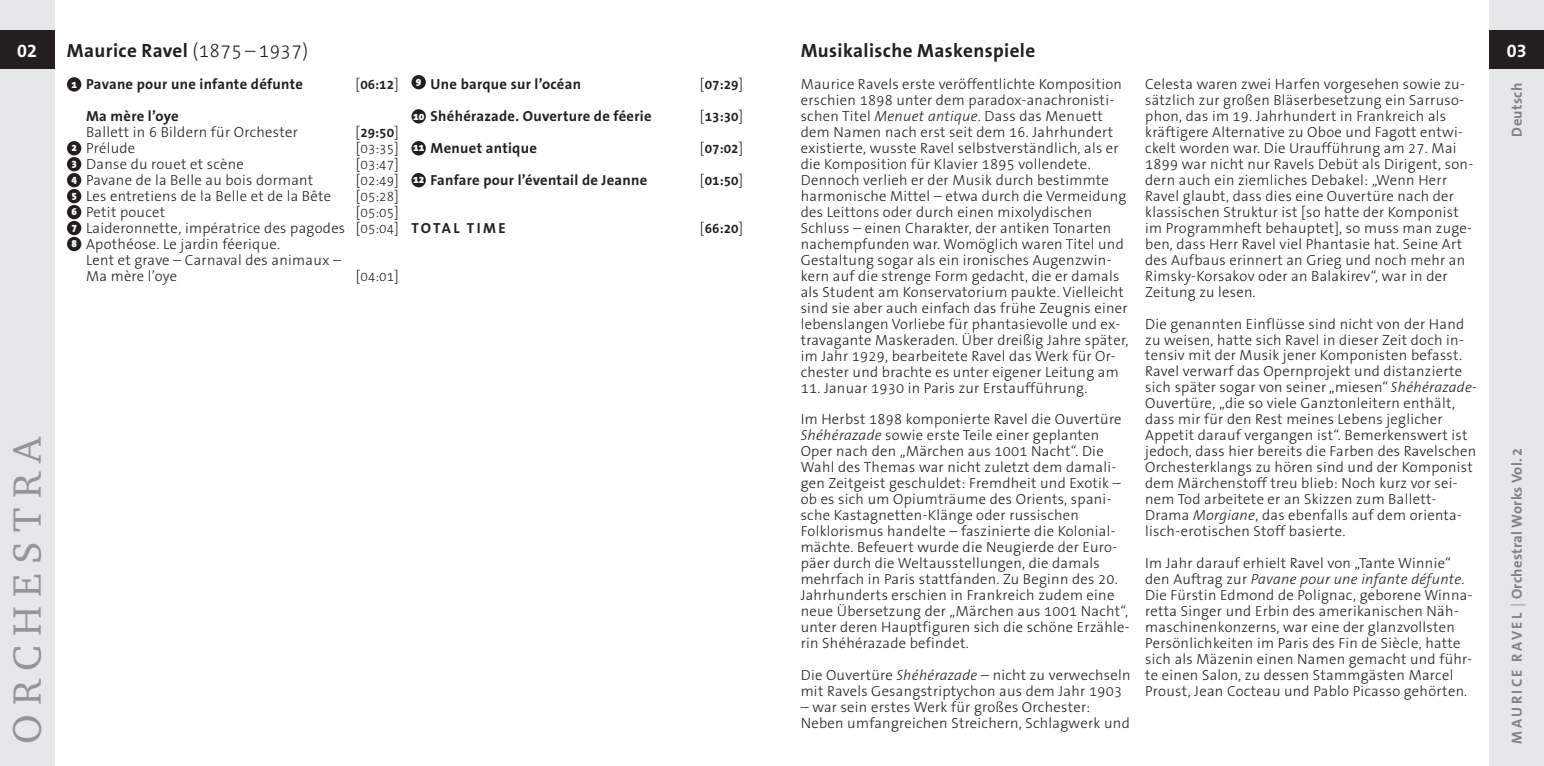
<style>
.page{position:relative;width:1544px;height:766px;background:#fff}
.page>*{position:absolute;margin:0;border:0;box-sizing:border-box;transform-origin:0 0}
.t1{font:40.5px "Charter IT Cby BT";letter-spacing:.23em;color:#939598}
.t2{font:19.12px "The Sans LP7 Bld";letter-spacing:.02em;color:#231f20}
.t3{font:18px "The Sans LP7 Bld";color:#fff}
.t4{font:14.62px/16px "The Sans LP3 Lig";letter-spacing:.02em;color:#231f20}
.t5{font:14.62px "The Sans LP7 Bld";letter-spacing:.02em;color:#231f20}
.t6{font:14.62px "The Sans LP3 Lig IT";letter-spacing:.02em;color:#231f20}
.t7{font:14.62px "The Sans LP7 Bld";letter-spacing:.02em;color:#808285}
.t8{font:14.62px "The Sans LP7 Bld";letter-spacing:.165em;color:#231f20}
.t9{font:13.5px "The Sans LP7 Bld";color:#231f20}
.t10{font:13.5px "The Sans LP3 Lig";color:#231f20}
.s1{font-family:"The Sans LP3 Lig"}
.s2{font-family:"The Sans LP9";font-weight:900;font-size:10.12px;color:#fff}
.s3{font-family:"The Sans LP3 Lig";font-size:14.62px}
.s4{font-size:14.62px}
.s5{font-size:13.5px}
.s6{font-family:"The Sans LP3 Lig IT"}
</style>
<div class="page">
<div style="left:1489px;top:0;width:54px;height:765px;background:#e6e7e9"></div>
<div style="left:0;top:0;width:54px;height:765px;background:#e6e7e9"></div>
<div style="left:1489px;top:30px;width:54px;height:39px;background:#231f20"></div>
<div style="left:0;top:30px;width:54px;height:39px;background:#231f20"></div>
<div style="left:67px;top:77px;width:14px;height:15px;background:#231f20;border-radius:50%"></div>
<div style="left:67px;top:141px;width:14px;height:14px;background:#231f20;border-radius:50%"></div>
<div style="left:67px;top:157px;width:14px;height:14px;background:#231f20;border-radius:50%"></div>
<div style="left:67px;top:173px;width:14px;height:14px;background:#231f20;border-radius:50%"></div>
<div style="left:67px;top:189px;width:14px;height:14px;background:#231f20;border-radius:50%"></div>
<div style="left:67px;top:205px;width:14px;height:14px;background:#231f20;border-radius:50%"></div>
<div style="left:67px;top:221px;width:14px;height:14px;background:#231f20;border-radius:50%"></div>
<div style="left:67px;top:237px;width:14px;height:14px;background:#231f20;border-radius:50%"></div>
<div style="left:411px;top:75px;width:15px;height:14px;background:#231f20;border-radius:50%"></div>
<div style="left:411px;top:109px;width:15px;height:14px;background:#231f20;border-radius:50%"></div>
<div style="left:411px;top:141px;width:15px;height:14px;background:#231f20;border-radius:50%"></div>
<div style="left:411px;top:173px;width:15px;height:14px;background:#231f20;border-radius:50%"></div>
<h2 class="t2" style="left:67px;top:39px;width:243px">Maurice Ravel <span class="s1">(1875 – 1937)</span></h2>
<p class="t5" style="left:71px;top:75px;width:233px"><span class="s2">1</span> Pavane pour une infante défunte</p>
<p class="t9" style="left:355px;top:76px;width:45px"><span class="s3">[</span>06:12<span class="s3">]</span></p>
<p class="t5" style="left:86px;top:107px;width:94px">Ma mère l’oye</p>
<p class="t4" style="left:86px;top:124px;width:213px">Ballett in 6 Bildern für Orchester</p>
<p class="t9" style="left:355px;top:124px;width:45px"><span class="s3">[</span>29:50<span class="s3">]</span></p>
<p class="t4" style="left:71px;top:140px;width:65px"><span class="s2">2</span> Prélude</p>
<p class="t10" style="left:356px;top:140px;width:45px"><span class="s4">[</span>03:35<span class="s4">]</span></p>
<p class="t4" style="left:71px;top:156px;width:174px"><span class="s2">3</span> Danse du rouet et scène</p>
<p class="t10" style="left:356px;top:156px;width:45px"><span class="s4">[</span>03:47<span class="s4">]</span></p>
<p class="t4" style="left:71px;top:172px;width:243px"><span class="s2">4</span> Pavane de la Belle au bois dormant</p>
<p class="t10" style="left:356px;top:172px;width:45px"><span class="s4">[</span>02:49<span class="s4">]</span></p>
<p class="t4" style="left:71px;top:188px;width:261px"><span class="s2">5</span> Les entretiens de la Belle et de la Bête</p>
<p class="t10" style="left:356px;top:188px;width:45px"><span class="s4">[</span>05:28<span class="s4">]</span></p>
<p class="t4" style="left:71px;top:204px;width:95px"><span class="s2">6</span> Petit poucet</p>
<p class="t10" style="left:356px;top:204px;width:45px"><span class="s4">[</span>05:05<span class="s4">]</span></p>
<p class="t4" style="left:71px;top:220px;width:329px"><span class="s2">7</span> Laideronnette, impératrice des pagodes [<span class="s5">05:04</span>]</p>
<p class="t4" style="left:71px;top:236px;width:210px"><span class="s2">8</span> Apothéose. Le jardin féerique.</p>
<p class="t4" style="left:86px;top:252px;width:257px">Lent et grave – Carnaval des animaux –</p>
<p class="t4" style="left:86px;top:268px;width:92px">Ma mère l’oye</p>
<p class="t10" style="left:356px;top:267px;width:45px"><span class="s4">[</span>04:01<span class="s4">]</span></p>
<h2 class="t2" style="left:800px;top:39px;width:236px">Musikalische Maskenspiele</h2>
<p class="t4" style="left:800px;top:76px;width:329px">Maurice Ravels erste veröffentlichte Komposition erschien 1898 unter dem paradox-anachronisti&shy;schen Titel <span class="s6">Menuet antique</span>. Dass das Menuett dem Namen nach erst seit dem 16. Jahrhundert existierte, wusste Ravel selbstverständlich, als er die Komposition für Klavier 1895 vollendete.<br>Dennoch verlieh er der Musik durch bestimmte harmonische Mittel – etwa durch die Vermeidung des Leittons oder durch einen mixolydischen Schluss – einen Charakter, der antiken Tonarten nachempfunden war. Womöglich waren Titel und Gestaltung sogar als ein ironisches Augenzwin&shy;kern auf die strenge Form gedacht, die er damals als Student am Konservatorium paukte. Vielleicht sind sie aber auch einfach das frühe Zeugnis einer lebenslangen Vorliebe für phantasievolle und ex&shy;travagante Maskeraden. Über dreißig Jahre später, im Jahr 1929, bearbeitete Ravel das Werk für Or&shy;chester und brachte es unter eigener Leitung am</p>
<p class="t4" style="left:800px;top:371px;width:322px;line-height:31.9px">11. Januar 1930 in Paris zur Erstaufführung.<br>Im Herbst 1898 komponierte Ravel die Ouvertüre</p>
<p class="t4" style="left:800px;top:427px;width:330px"><span class="s6">Shéhérazade</span> sowie erste Teile einer geplanten Oper nach den „Märchen aus 1001 Nacht“. Die Wahl des Themas war nicht zuletzt dem damali&shy;gen Zeitgeist geschuldet: Fremdheit und Exotik – ob es sich um Opiumträume des Orients, spani&shy;sche Kastagnetten-Klänge oder russischen Folklorismus handelte – faszinierte die Kolonial&shy;mächte. Befeuert wurde die Neugierde der Euro&shy;päer durch die Weltausstellungen, die damals mehrfach in Paris stattfanden. Zu Beginn des 20.<br>Jahrhunderts erschien in Frankreich zudem eine neue Übersetzung der „Märchen aus 1001 Nacht“, unter deren Hauptfiguren sich die schöne Erzähle&shy;rin Shéhérazade befindet.</p>
<p class="t4" style="left:800px;top:666px;width:331px">Die Ouvertüre <span class="s6">Shéhérazade</span> – nicht zu verwechseln mit Ravels Gesangstriptychon aus dem Jahr 1903</p>
<p class="t4" style="left:800px;top:698px;width:331px">– war sein erstes Werk für großes Orchester:<br>Neben umfangreichen Streichern, Schlagwerk und</p>
<p class="t3" style="left:17px;top:40px;width:21px">02</p>
<p class="t3" style="left:1506px;top:40px;width:21px">03</p>
<p class="t7" style="left:1507px;top:136px;width:55px;rotate:-90deg">Deutsch</p>
<p class="t5" style="left:416px;top:75px;width:167px"><sup>9</sup> Une barque sur l’océan</p>
<p class="t9" style="left:700px;top:76px;width:45px"><span class="s3">[</span>07:29<span class="s3">]</span></p>
<p class="t5" style="left:413px;top:107px;width:240px"><span class="s2">10</span> Shéhérazade. Ouverture de féerie</p>
<p class="t9" style="left:700px;top:108px;width:45px"><span class="s3">[</span>13:30<span class="s3">]</span></p>
<p class="t5" style="left:413px;top:139px;width:125px"><span class="s2">11</span> Menuet antique</p>
<p class="t9" style="left:700px;top:140px;width:45px"><span class="s3">[</span>07:02<span class="s3">]</span></p>
<p class="t5" style="left:413px;top:171px;width:236px"><span class="s2">12</span> Fanfare pour l’éventail de Jeanne</p>
<p class="t9" style="left:700px;top:172px;width:45px"><span class="s3">[</span>01:50<span class="s3">]</span></p>
<p class="t8" style="left:411px;top:218px;width:96px">TOTAL TIME</p>
<p class="t9" style="left:700px;top:220px;width:45px"><span class="s3">[</span>66:20<span class="s3">]</span></p>
<p class="t4" style="left:1145px;top:76px;width:329px">Celesta waren zwei Harfen vorgesehen sowie zu&shy;sätzlich zur großen Bläserbesetzung ein Sarruso&shy;phon, das im 19. Jahrhundert in Frankreich als kräftigere Alternative zu Oboe und Fagott entwi&shy;ckelt worden war. Die Uraufführung am 27. Mai 1899 war nicht nur Ravels Debüt als Dirigent, son&shy;dern auch ein ziemliches Debakel: „Wenn Herr Ravel glaubt, dass dies eine Ouvertüre nach der klassischen Struktur ist [so hatte der Komponist im Programmheft behauptet], so muss man zuge&shy;ben, dass Herr Ravel viel Phantasie hat. Seine Art des Aufbaus erinnert an Grieg und noch mehr an Rimsky-Korsakov oder an Balakirev“, war in der Zeitung zu lesen.</p>
<p class="t4" style="left:1145px;top:315px;width:333px">Die genannten Einflüsse sind nicht von der Hand zu weisen, hatte sich Ravel in dieser Zeit doch in&shy;tensiv mit der Musik jener Komponisten befasst.<br>Ravel verwarf das Opernprojekt und distanzierte sich später sogar von seiner „miesen“ <span class="s6">Shéhérazade</span>-Ouvertüre, „die so viele Ganztonleitern enthält, dass mir für den Rest meines Lebens jeglicher Appetit darauf vergangen ist“. Bemerkenswert ist jedoch, dass hier bereits die Farben des Ravelschen Orchesterklangs zu hören sind und der Komponist dem Märchenstoff treu blieb: Noch kurz vor sei&shy;nem Tod arbeitete er an Skizzen zum Ballett-Drama <span class="s6">Morgiane</span>, das ebenfalls auf dem orienta&shy;lisch-erotischen Stoff basierte.</p>
<p class="t4" style="left:1145px;top:555px;width:307px">Im Jahr darauf erhielt Ravel von „Tante Winnie“</p>
<p class="t6" style="left:1145px;top:569px;width:321px"><span class="s1">den Auftrag zur</span> Pavane pour une infante défunte<span class="s1">.</span></p>
<p class="t4" style="left:1145px;top:587px;width:329px">Die Fürstin Edmond de Polignac, geborene Winna&shy;retta Singer und Erbin des amerikanischen Näh&shy;maschinenkonzerns, war eine der glanzvollsten Persönlichkeiten im Paris des Fin de Siècle, hatte sich als Mäzenin einen Namen gemacht und führ&shy;te einen Salon, zu dessen Stammgästen Marcel Proust, Jean Cocteau und Pablo Picasso gehörten.</p>
<h1 class="t1" style="left:2px;top:743px;width:309px;rotate:-90deg">ORCHESTRA</h1>
<p class="t7" style="left:1507px;top:743px;width:297px;rotate:-90deg">MAU RICE RAVEL <span class="s1">|</span> Orchestral Works Vol. 2</p>
</div>
